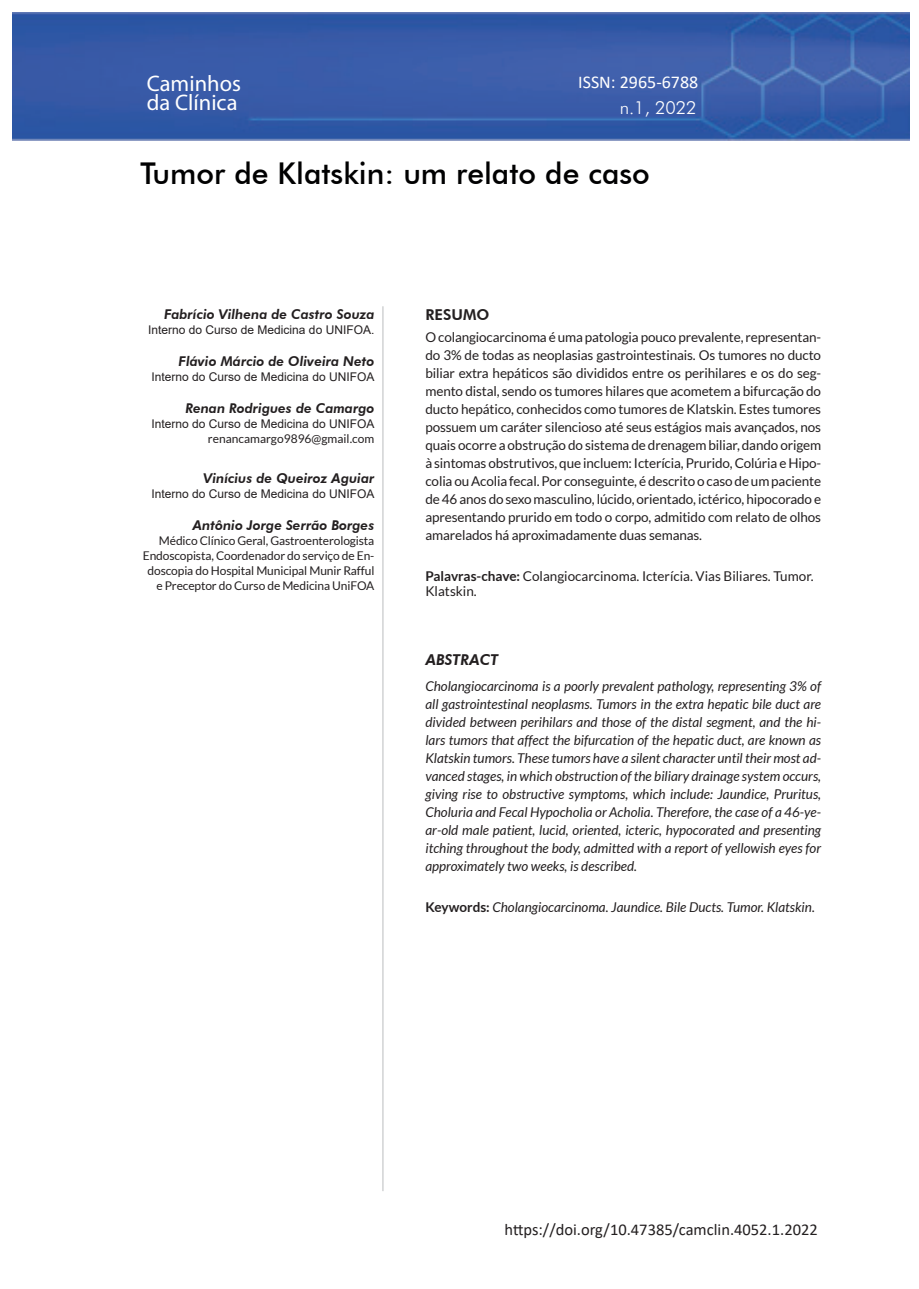
<style>
.page{position:relative;width:919px;height:1289px;background:#fff}
.page>*{position:absolute;margin:0;border:0;box-sizing:border-box;transform-origin:0 0}
.titulo-artigo-portugues{font:500 30px "Futura BT";color:#000001}
.t1{font:22.5px/19.5px "Myriad Pro";color:#fff}
.t2{font:18px "Calibri";color:#fff}
.t3{font:300 18px "Futura BT";color:#fff}
.t4{font:16.5px "Calibri";color:#231f20}
.titulo-abstract{font:italic 800 15px "Futura BT";color:#231f20}
.titulo-resumo{font:800 15px "Futura BT";color:#231f20}
.resumo{font:13.5px/18px "Lato";letter-spacing:-.01em;color:#231f20;text-align:justify}
.abstract{font:italic 13.5px/18px "Lato";color:#231f20;text-align:justify}
.nome-autor{font:italic 800 13.5px "Futura BT";color:#231f20}
.palavras-chave{font:13.5px/15px "Lato";color:#231f20}
.keywords{font:italic 13.5px "Lato";color:#231f20}
.dados-autor{font:12px/15px "Lato";letter-spacing:-.01em;color:#231f20;text-align:right}
.dados-autor-2{font:12px "Arial";color:#231f20}
.email-autor{font:12px "Lato";color:#231f20}
.s1{font-weight:700}
.s2{font-weight:700;font-style:normal}
</style>
<div class="page">
<img style="left:13px;top:12px;width:896px;height:128px">
<hr style="left:382px;top:306px;width:1px;height:885px;background:#d1d2d4">
<h2 class="t1" style="left:147px;top:73px;width:96px">Caminhos da Clínica</h2>
<h3 class="t2" style="left:578px;top:70px;width:122px">ISSN: 2965-6788</h3>
<h3 class="t2" style="left:526px;top:75px;width:122px">ISSN: 2965-6788</h3>
<h3 class="t3" style="left:619px;top:96px;width:78px">n.1, 2022</h3>
<p class="titulo-artigo-portugues" style="left:140px;top:155px;width:511px">Tumor de Klatskin: um relato de caso</p>
<p class="nome-autor" style="left:164px;top:306px;width:212px">Fabrício Vilhena de Castro Souza</p>
<p class="dados-autor-2" style="left:148px;top:321px;width:228px">Interno do Curso de Medicina do UNIFOA.</p>
<p class="nome-autor" style="left:178px;top:353px;width:197px">Flávio Márcio de Oliveira Neto</p>
<p class="dados-autor-2" style="left:151px;top:368px;width:224px">Interno do Curso de Medicina do UNIFOA</p>
<p class="nome-autor" style="left:185px;top:400px;width:190px">Renan Rodrigues de Camargo</p>
<p class="dados-autor-2" style="left:151px;top:415px;width:224px">Interno do Curso de Medicina do UNIFOA</p>
<p class="email-autor" style="left:208px;top:432px;width:168px">renancamargo9896@gmail.com</p>
<p class="nome-autor" style="left:203px;top:470px;width:172px">Vinícius de Queiroz Aguiar</p>
<p class="dados-autor-2" style="left:151px;top:486px;width:224px">Interno do Curso de Medicina do UNIFOA</p>
<p class="nome-autor" style="left:192px;top:517px;width:183px">Antônio Jorge Serrão Borges</p>
<p class="dados-autor" style="left:143px;top:533px;width:233px">Médico Clínico Geral, Gastroenterologista Endoscopista, Coordenador do serviço de En&shy;doscopia do Hospital Municipal Munir Rafful e Preceptor do Curso de Medicina UniFOA</p>
<p class="titulo-resumo" style="left:425px;top:305px;width:65px">RESUMO</p>
<p class="resumo" style="left:425px;top:328px;width:397px">O colangiocarcinoma é uma patologia pouco prevalente, representan&shy;do 3% de todas as neoplasias gastrointestinais. Os tumores no ducto biliar extra hepáticos são divididos entre os perihilares e os do seg&shy;mento distal, sendo os tumores hilares que acometem a bifurcação do ducto hepático, conhecidos como tumores de Klatskin. Estes tumores possuem um caráter silencioso até seus estágios mais avançados, nos quais ocorre a obstrução do sistema de drenagem biliar, dando origem à sintomas obstrutivos, que incluem: Icterícia, Prurido, Colúria e Hipo&shy;colia ou Acolia fecal. Por conseguinte, é descrito o caso de um paciente de 46 anos do sexo masculino, lúcido, orientado, ictérico, hipocorado e apresentando prurido em todo o corpo, admitido com relato de olhos amarelados há aproximadamente duas semanas.</p>
<p class="palavras-chave" style="left:425px;top:568px;width:390px"><span class="s1">Palavras-chave:</span> Colangiocarcinoma. Icterícia. Vias Biliares. Tumor.<br>Klatskin.</p>
<p class="titulo-abstract" style="left:425px;top:650px;width:74px">ABSTRACT</p>
<p class="abstract" style="left:425px;top:677px;width:397px">Cholangiocarcinoma is a poorly prevalent pathology, representing 3% of all gastrointestinal neoplasms. Tumors in the extra hepatic bile duct are divided between perihilars and those of the distal segment, and the hi&shy;lars tumors that affect the bifurcation of the hepatic duct, are known as Klatskin tumors. These tumors have a silent character until their most ad&shy;vanced stages, in which obstruction of the biliary drainage system occurs, giving rise to obstructive symptoms, which include: Jaundice, Pruritus, Choluria and Fecal Hypocholia or Acholia. Therefore, the case of a 46-ye&shy;ar-old male patient, lucid, oriented, icteric, hypocorated and presenting itching throughout the body, admitted with a report of yellowish eyes for approximately two weeks, is described.</p>
<p class="keywords" style="left:425px;top:899px;width:391px"><span class="s2">Keywords:</span> Cholangiocarcinoma. Jaundice. Bile Ducts. Tumor. Klatskin.</p>
<p class="t4" style="left:504px;top:1217px;width:315px">https://doi.org/10.47385/camclin.4052.1.2022</p>
</div>
